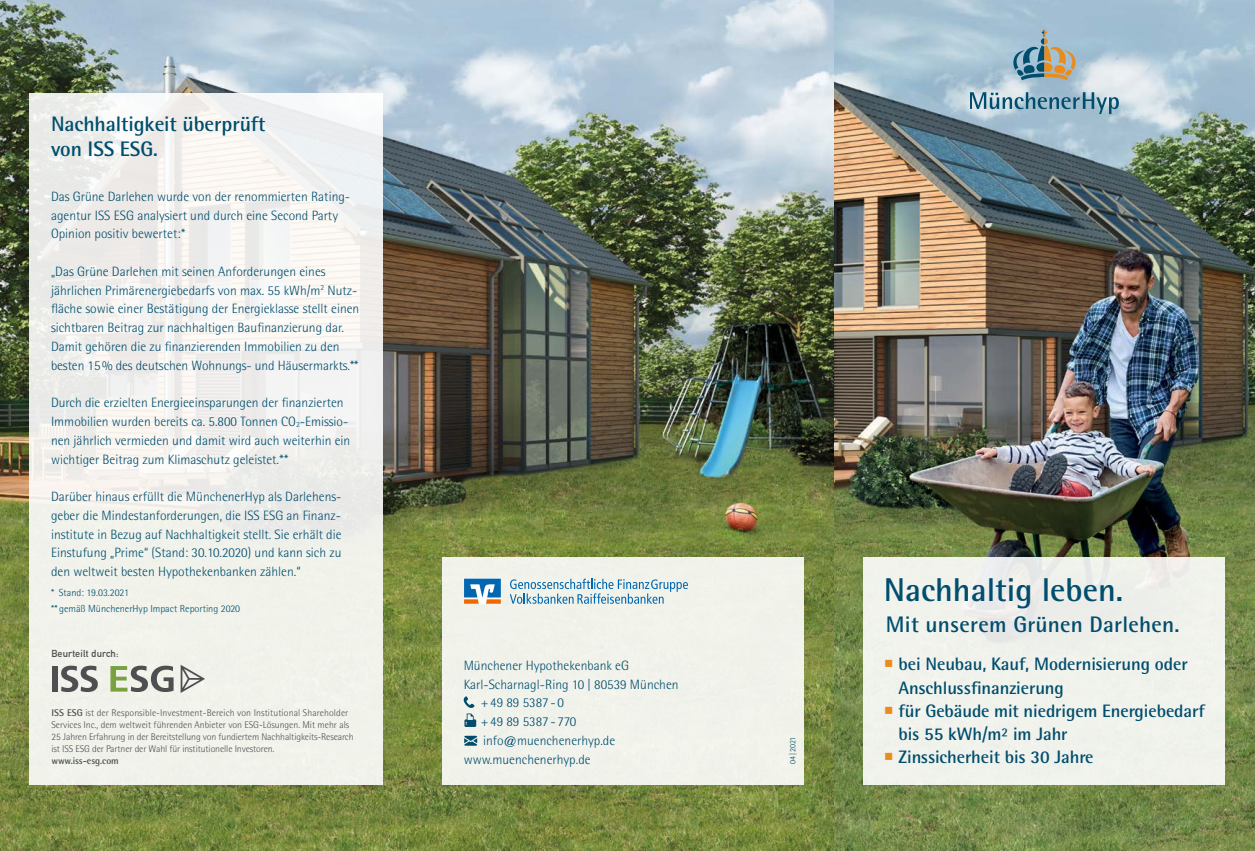
<style>
.page{position:relative;width:1255px;height:851px;background:#fff}
.page>*{position:absolute;margin:0;border:0;box-sizing:border-box;transform-origin:0 0}
.t1{font:700 33px "Rotis Semi Sans";color:#004d6d}
.t2{font:700 22.5px "Rotis Semi Sans";letter-spacing:.01em;color:#004d6d}
.t3{font:700 21px/25.5px "Rotis Semi Sans";letter-spacing:-.005em;color:#004d6d}
.t4{font:700 18px/23.2px "Rotis Semi Sans";letter-spacing:-.005em;color:#004d6d}
.t5{font:300 13.5px/18.8px "Rotis Semi Sans";color:#004d6d}
.t6{font:300 10.2px/16.5px "Rotis Semi Sans";color:#004d6d}
.t7{font:700 9.9px "DIN Alternate";letter-spacing:.02em;color:#4e4f51}
.t8{font:300 9.75px/12px "Rotis Semi Sans";letter-spacing:-.01em;color:#4e4f51}
.t9{font:700 9.75px "Rotis Semi Sans";letter-spacing:-.01em;color:#4e4f51}
.t10{font:300 8.25px "Rotis Semi Sans";letter-spacing:-.01em;color:#004d6d}
.s1{font-weight:700}
.s2{color:#ea8c1c}
</style>
<div class="page">
<img style="left:833px;top:0;width:421px;height:850px">
<img style="left:0;top:0;width:833px;height:850px">
<div style="left:30px;top:94px;width:353px;height:690px;background:linear-gradient(to right,#f0f0eb,#f3f3ef)"></div>
<div style="left:863px;top:557px;width:362px;height:227px;background:#f0f2ec"></div>
<div style="left:442px;top:557px;width:362px;height:227px;background:#f1f3eb"></div>
<svg style="left:509px;top:578px;width:179px;height:25px"></svg>
<svg style="left:464px;top:578px;width:37px;height:25px"></svg>
<svg style="left:1011px;top:30px;width:66px;height:50px;background:#95a6a7"></svg>
<svg style="left:969px;top:92px;width:149px;height:22px;background:#89acbd"></svg>
<svg style="left:463px;top:696px;width:11px;height:11px"></svg>
<svg style="left:464px;top:713px;width:12px;height:13px"></svg>
<svg style="left:464px;top:735px;width:13px;height:10px"></svg>
<svg style="left:110px;top:665px;width:63px;height:27px;background:#a8b09d"></svg>
<div style="left:52px;top:666px;width:6px;height:25px;background:#4e4f51"></div>
<svg style="left:61px;top:665px;width:37px;height:27px"></svg>
<svg style="left:181px;top:664px;width:24px;height:29px"></svg>
<h3 class="t3" style="left:51px;top:110px;width:216px">Nachhaltigkeit überprüft von ISS ESG.</h3>
<p class="t5" style="left:51px;top:187px;width:301px">Das Grüne Darlehen wurde von der renommierten Rating&shy;agentur ISS ESG analysiert und durch eine Second Party<br>Opinion positiv bewertet:*</p>
<p class="t5" style="left:51px;top:262px;width:310px">„Das Grüne Darlehen mit seinen Anforderungen eines jährlichen Primärenergiebedarfs von max. 55 kWh/m<sup>2</sup> Nutz&shy;fläche sowie einer Bestätigung der Energieklasse stellt einen sichtbaren Beitrag zur nachhaltigen Baufinanzierung dar.<br>Damit gehören die zu finanzierenden Immobilien zu den besten 15% des deutschen Wohnungs- und Häusermarkts.**</p>
<p class="t5" style="left:51px;top:393px;width:301px">Durch die erzielten Energieeinsparungen der finanzierten Immobilien wurden bereits ca. 5.800 Tonnen CO<sub>2</sub>-Emissio&shy;nen jährlich vermieden und damit wird auch weiterhin ein wichtiger Beitrag zum Klimaschutz geleistet.**</p>
<p class="t5" style="left:51px;top:487px;width:292px">Darüber hinaus erfüllt die MünchenerHyp als Darlehens&shy;geber die Mindestanforderungen, die ISS ESG an Finanz&shy;institute in Bezug auf Nachhaltigkeit stellt. Sie erhält die Einstufung „Prime“ (Stand: 30.10.2020) und kann sich zu den weltweit besten Hypothekenbanken zählen.“</p>
<p class="t6" style="left:51px;top:583px;width:191px">* Stand: 19.03.2021<br>** gemäß MünchenerHyp Impact Reporting 2020</p>
<p class="t7" style="left:51px;top:645px;width:69px">Beurteilt durch:</p>
<p class="t8" style="left:51px;top:706px;width:304px"><span class="s1">ISS ESG</span> ist der Responsible-Investment-Bereich von Institutional Shareholder Services Inc., dem weltweit führenden Anbieter von ESG-Lösungen. Mit mehr als 25 Jahren Erfahrung in der Bereitstellung von fundiertem Nachhaltigkeits-Research ist ISS ESG der Partner der Wahl für institutionelle Investoren.</p>
<p class="t9" style="left:51px;top:754px;width:69px">www.iss-esg.com</p>
<p class="t5" style="left:463px;top:656px;width:167px">Münchener Hypothekenbank eG</p>
<p class="t5" style="left:463px;top:674px;width:216px">Karl-Scharnagl-Ring 10 | 80539 München</p>
<p class="t5" style="left:480px;top:693px;width:85px">+49 89 5387 - 0</p>
<p class="t5" style="left:480px;top:712px;width:97px">+49 89 5387 - 770</p>
<p class="t5" style="left:483px;top:731px;width:134px">info@muenchenerhyp.de</p>
<p class="t5" style="left:463px;top:749px;width:128px">www.muenchenerhyp.de</p>
<p class="t10" style="left:788px;top:764px;width:29px;rotate:-90deg">04 | 2021</p>
<h1 class="t1" style="left:883px;top:570px;width:241px">Nachhaltig leben.</h1>
<h2 class="t2" style="left:885px;top:610px;width:295px">Mit unserem Grünen Darlehen.</h2>
<h3 class="t4" style="left:898px;top:652px;width:291px;text-indent:-15px"><span class="s2">○</span> bei Neubau, Kauf, Modernisierung oder<br>Anschlussfinanzierung</h3>
<h3 class="t4" style="left:898px;top:698px;width:308px;text-indent:-15px"><span class="s2">○</span> für Gebäude mit niedrigem Energiebedarf bis 55 kWh/m² im Jahr</h3>
<h3 class="t4" style="left:883px;top:745px;width:211px"><span class="s2">○</span> Zinssicherheit bis 30 Jahre</h3>
</div>
